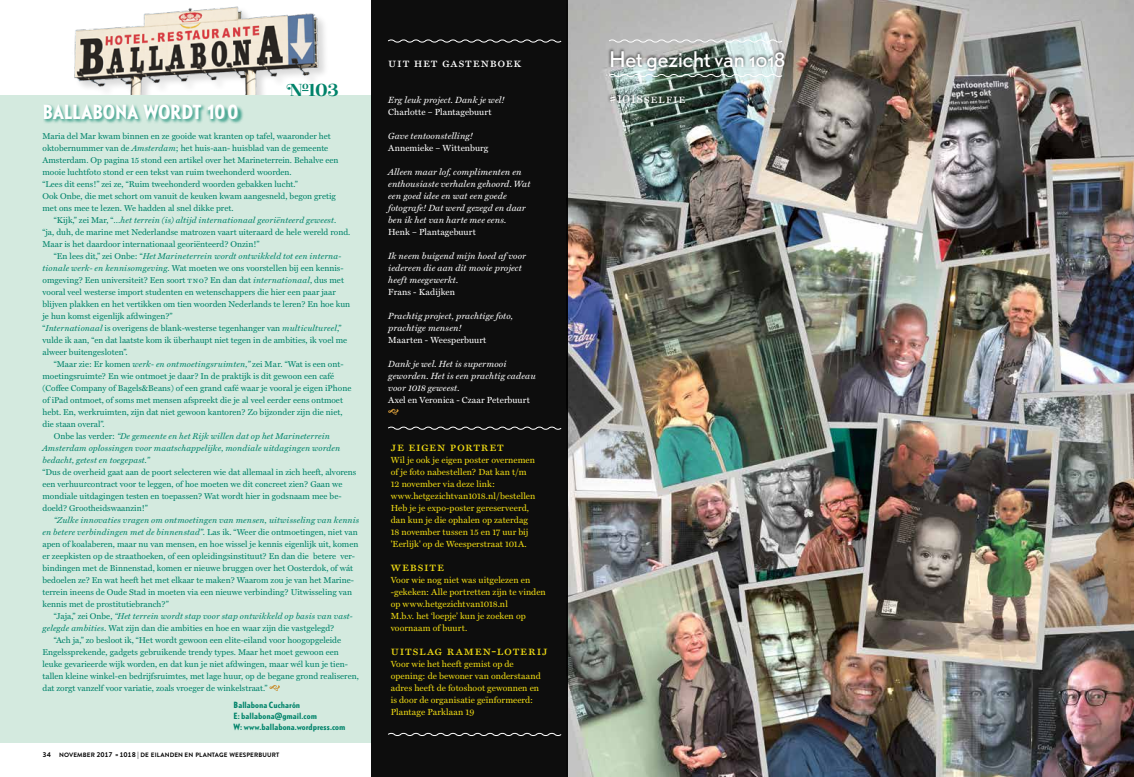
<style>
.page{position:relative;width:1134px;height:777px;background:#fff}
.page>*{position:absolute;margin:0;border:0;box-sizing:border-box;transform-origin:0 0}
.t1{font:20px "DTL Nobel TOT";letter-spacing:-.015em;color:#fff}
.t2{font:19px "Bridone";color:#00836a}
.t3{font:700 18.2px "DTL Nobel TOT Con";letter-spacing:-.015em;color:#fff}
.t4{font:12.9px "Miller Text Roman SC";letter-spacing:.065em;color:#f0db13}
.t5{font:12.9px "Miller Text Roman SC";letter-spacing:.055em;color:#fff}
.t6{font:italic 9px/12px "Miller Text";letter-spacing:.015em;color:#fff}
.t7{font:8.9px/12px "Miller Text";letter-spacing:.005em;color:#f0db13}
.t8{font:8.9px "Miller Text";letter-spacing:.01em;color:#fff}
.t9{font:8.5px/12px "Miller Text";color:#00836a}
.t10{font:italic 8.5px/12px "Miller Text";letter-spacing:.015em;color:#00836a}
.t11{font:700 8px/11px "DTL Nobel TOT Con";letter-spacing:.005em;color:#00836a}
.t12{font:700 6.3px "Brandon Grotesque";letter-spacing:.02em;color:#000}
.s1{font-style:italic}
.s2{font-family:"Miller Text Roman SC"}
.s3{font-style:normal}
.s4{font-size:7px}
.s5{font-size:6px}
</style>
<div class="page">
<img style="left:74px;top:6px;width:249px;height:89px">
<div style="left:0;top:95px;width:371px;height:648px;background:#d4eadf"></div>
<svg style="left:269px;top:685px;width:11px;height:6px"></svg>
<div style="left:43px;top:103px;width:201px;height:22px;background:#00836a;opacity:.75"></div>
<img style="left:568px;top:0;width:566px;height:777px">
<div style="left:371px;top:0;width:197px;height:777px;background:#0d0d0d"></div>
<svg style="left:388px;top:409px;width:11px;height:6px"></svg>
<svg style="left:388px;top:39px;width:174px;height:4px"></svg>
<svg style="left:388px;top:732px;width:174px;height:4px"></svg>
<svg style="left:388px;top:426px;width:174px;height:4px"></svg>
<div style="left:607px;top:48px;width:180px;height:57px;background:#000;opacity:.75"></div>
<svg style="left:608px;top:38px;width:175px;height:6px"></svg>
<svg style="left:608px;top:73px;width:175px;height:5px"></svg>
<h3 class="t3" style="left:42px;top:99px;width:197px">BALLABONA WORDT 10 0</h3>
<h2 class="t2" style="left:286px;top:78px;width:54px">N<sup>O</sup>103</h2>
<p class="t9" style="left:43px;top:130px;width:297px">Maria del Mar kwam binnen en ze gooide wat kranten op tafel, waaronder het oktobernummer van de <span class="s1">Amsterdam</span>; het huis-aan- huisblad van de gemeente Amsterdam. Op pagina 15 stond een artikel over het Marineterrein. Behalve een mooie luchtfoto stond er een tekst van ruim tweehonderd woorden.<br>“Lees dit eens!” zei ze, “Ruim tweehonderd woorden gebakken lucht.”<br>Ook Onbe, die met schort om vanuit de keuken kwam aangesneld, begon gretig met ons mee te lezen. We hadden al snel dikke pret.</p>
<p class="t9" style="left:43px;top:214px;width:309px;text-indent:11px">“Kijk,” zei Mar, “…<span class="s1">het terrein (is) altijd internationaal georiënteerd geweest</span>.<br>“ja, duh, de marine met Nederlandse matrozen vaart uiteraard de hele wereld rond.<br>Maar is het daardoor internationaal georiënteerd? Onzin!”</p>
<p class="t9" style="left:43px;top:250px;width:309px;text-indent:11px">“En lees dit,” zei Onbe: “<span class="s1">Het Marineterrein wordt ontwikkeld tot een interna&shy;tionale werk- en kennisomgeving</span>. Wat moeten we ons voorstellen bij een kennis&shy;omgeving? Een universiteit? Een soort <span class="s2">tno</span>? En dan dat <span class="s1">internationaal</span>, dus met vooral veel westerse import studenten en wetenschappers die hier een paar jaar blijven plakken en het vertikken om tien woorden Nederlands te leren? En hoe kun je hun komst eigenlijk afdwingen?”<br>“<span class="s1">Internationaal</span> is overigens de blank-westerse tegenhanger van <span class="s1">multicultureel</span>,” vulde ik aan, “en dat laatste kom ik überhaupt niet tegen in de ambities, ik voel me alweer buitengesloten”.</p>
<p class="t9" style="left:54px;top:358px;width:291px">“Maar zie: Er komen <span class="s1">werk- en ontmoetingsruimten,”</span> zei Mar. “Wat is een ont-</p>
<p class="t9" style="left:43px;top:370px;width:293px">moetingsruimte? En wie ontmoet je daar? In de praktijk is dit gewoon een café</p>
<p class="t9" style="left:43px;top:382px;width:310px">(Coffee Company of Bagels&amp;Beans) of een grand café waar je vooral je eigen iPhone</p>
<p class="t9" style="left:43px;top:394px;width:302px">of iPad ontmoet, of soms met mensen afspreekt die je al veel eerder eens ontmoet</p>
<p class="t9" style="left:43px;top:406px;width:301px">hebt. En, werkruimten, zijn dat niet gewoon kantoren? Zo bijzonder zijn die niet,</p>
<p class="t9" style="left:43px;top:418px;width:64px">die staan overal”.</p>
<p class="t10" style="left:54px;top:430px;width:278px"><span class="s3">Onbe las verder:</span> “De gemeente en het Rijk willen dat op het Marineterrein</p>
<p class="t10" style="left:43px;top:442px;width:299px">Amsterdam oplossingen voor maatschappelijke, mondiale uitdagingen worden</p>
<p class="t10" style="left:43px;top:454px;width:109px">bedacht, getest en toegepast.”</p>
<p class="t9" style="left:43px;top:466px;width:315px">“Dus de overheid gaat aan de poort selecteren wie dat allemaal in zich heeft, alvorens een verhuurcontract voor te leggen, of hoe moeten we dit concreet zien? Gaan we mondiale uitdagingen testen en toepassen? Wat wordt hier in godsnaam mee be&shy;doeld? Grootheidswaanzin!”</p>
<p class="t9" style="left:43px;top:514px;width:318px;text-indent:11px"><span class="s1">“Zulke innovaties vragen om ontmoetingen van mensen, uitwisseling van kennis en betere verbindingen met de binnenstad”</span>. Las ik. “Weer die ontmoetingen, niet van apen of koalaberen, maar nu van mensen, en hoe wissel je kennis eigenlijk uit, komen er zeepkisten op de straathoeken, of een opleidingsinstituut? En dan die betere ver&shy;bindingen met de Binnenstad, komen er nieuwe bruggen over het Oosterdok, of wát bedoelen ze? En wat heeft het met elkaar te maken? Waarom zou je van het Marine&shy;terrein ineens de Oude Stad in moeten via een nieuwe verbinding? Uitwisseling van kennis met de prostitutiebranch?”</p>
<p class="t10" style="left:43px;top:610px;width:312px;text-indent:11px"><span class="s3">“Jaja,” zei Onbe,</span> “Het terrein wordt stap voor stap ontwikkeld op basis van vast&shy;gelegde ambities. <span class="s3">Wat zijn dan die ambities en hoe en waar zijn die vastgelegd?</span></p>
<p class="t9" style="left:43px;top:634px;width:318px;text-indent:11px">“Ach ja,” zo besloot ik, “Het wordt gewoon een elite-eiland voor hoogopgeleide Engelssprekende, gadgets gebruikende trendy types. Maar het moet gewoon een leuke gevarieerde wijk worden, en dat kun je niet afdwingen, maar wél kun je tien&shy;tallen kleine winkel-en bedrijfsruimtes, met lage huur, op de begane grond realiseren, dat zorgt vanzelf voor variatie, zoals vroeger de winkelstraat.”</p>
<p class="t11" style="left:234px;top:699px;width:113px">Ballabona Cucharón<br>E: ballabona@gmail.com<br>W: www.ballabona.wordpress.com</p>
<p class="t12" style="left:43px;top:750px;width:238px"><span class="s4">34</span> NOVEMBER <span class="s4">2017</span> <span class="s5">»</span> <span class="s4">1018 |</span> DE EILANDEN EN PLANTAGE WEESPERBUURT</p>
<h3 class="t5" style="left:388px;top:55px;width:135px">uit het gastenboek</h3>
<p class="t6" style="left:388px;top:94px;width:118px">Erg leuk project. Dank je wel!</p>
<p class="t8" style="left:388px;top:106px;width:105px">Charlotte – Plantagebuurt</p>
<p class="t6" style="left:388px;top:130px;width:86px">Gave tentoonstelling!</p>
<p class="t8" style="left:388px;top:142px;width:102px">Annemieke – Wittenburg</p>
<p class="t6" style="left:388px;top:166px;width:144px">Alleen maar lof, complimenten en enthousiaste verhalen gehoord. Wat een goed idee en wat een goede fotografe! Dat werd gezegd en daar ben ik het van harte mee eens.</p>
<p class="t8" style="left:388px;top:226px;width:89px">Henk – Plantagebuurt</p>
<p class="t6" style="left:388px;top:250px;width:139px">Ik neem buigend mijn hoed af voor iedereen die aan dit mooie project heeft meegewerkt.</p>
<p class="t8" style="left:388px;top:286px;width:68px">Frans - Kadijken</p>
<p class="t6" style="left:388px;top:310px;width:126px">Prachtig project, prachtige foto, prachtige mensen!</p>
<p class="t8" style="left:388px;top:334px;width:100px">Maarten - Weesperbuurt</p>
<p class="t6" style="left:388px;top:358px;width:149px">Dank je wel. Het is supermooi geworden. Het is een prachtig cadeau voor 1018 geweest.</p>
<p class="t8" style="left:388px;top:394px;width:143px">Axel en Veronica - Czaar Peterbuurt</p>
<h3 class="t4" style="left:391px;top:439px;width:115px">je eigen portret</h3>
<p class="t7" style="left:391px;top:454px;width:146px">Wil je ook je eigen poster overnemen of je foto nabestellen? Dat kan t/m 12 november via deze link: www.hetgezichtvan1018.nl/bestellen Heb je je expo-poster gereserveerd, dan kun je die ophalen op zaterdag 18 november tussen 15 en 17 uur bij 'Eerlijk' op de Weesperstraat 101A.</p>
<h3 class="t4" style="left:391px;top:559px;width:55px">website</h3>
<p class="t7" style="left:391px;top:574px;width:157px">Voor wie nog niet was uitgelezen en -gekeken: Alle portretten zijn te vinden op www.hetgezichtvan1018.nl<br>M.b.v. het ‘loepje’ kun je zoeken op voornaam of buurt.</p>
<h3 class="t4" style="left:391px;top:643px;width:158px">uitslag ramen-loterij</h3>
<p class="t7" style="left:391px;top:658px;width:152px">Voor wie het heeft gemist op de opening: de bewoner van onderstaand adres heeft de fotoshoot gewonnen en is door de organisatie geïnformeerd:<br>Plantage Parklaan 19</p>
<h1 class="t1" style="left:609px;top:45px;width:178px">Het gezicht van 1018</h1>
<h3 class="t5" style="left:609px;top:91px;width:78px">#1018selfie</h3>
</div>
